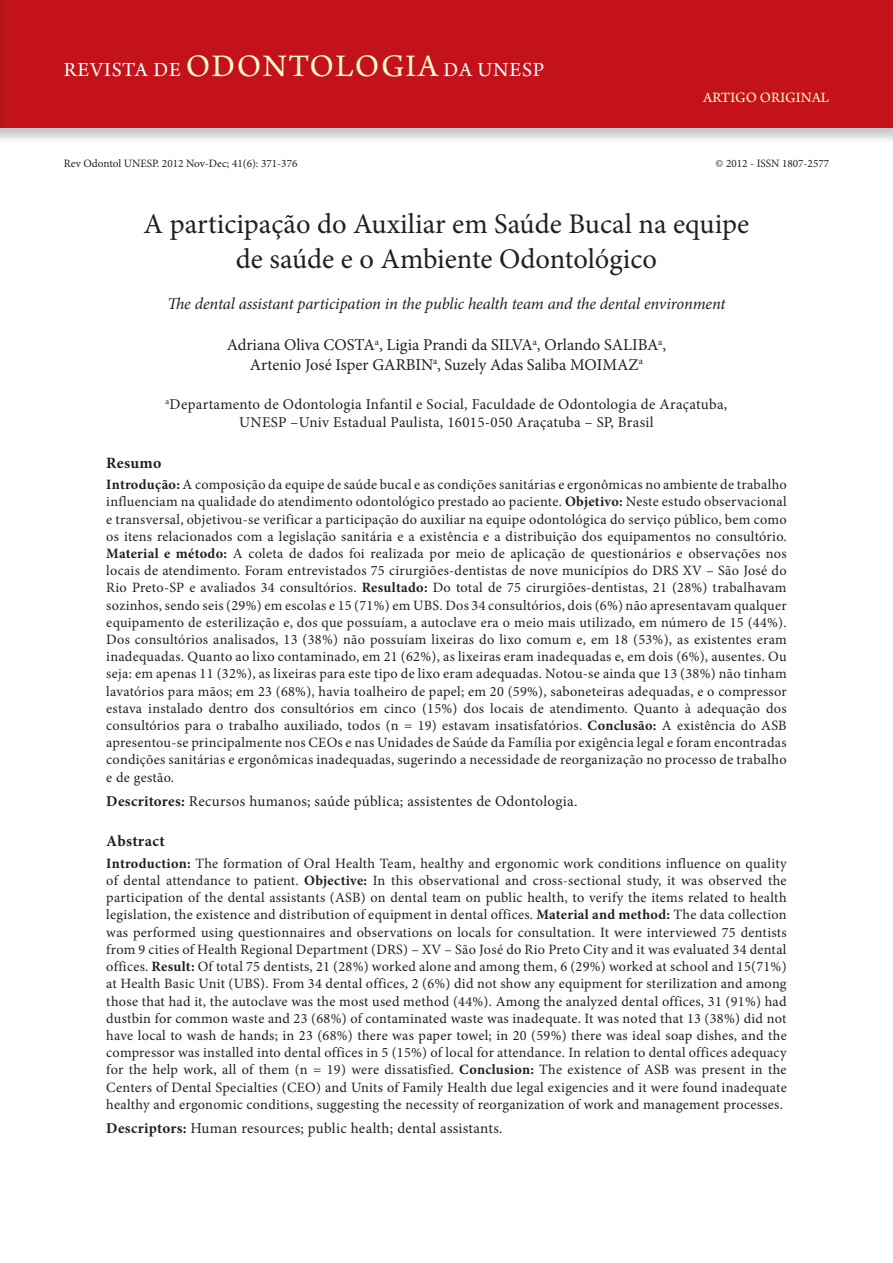
<style>
.page{position:relative;width:893px;height:1263px;background:#fff}
.page>*{position:absolute;margin:0;border:0;box-sizing:border-box;transform-origin:0 0}
.t1{font:28.5px/34.3px "Minion Pro";color:#231f20;text-align:center}
.t2{font:21px "Arno Pro";letter-spacing:.04em;color:#fff}
.t3{font:16.5px/20px "Minion Pro";color:#231f20;text-align:center}
.t4{font:italic 16.5px "Minion Pro";letter-spacing:-.01em;color:#231f20}
.t5{font:700 15.75px "Minion Pro";letter-spacing:.02em;color:#231f20}
.t6{font:15px/18.1px "Minion Pro";letter-spacing:.02em;color:#231f20;text-align:center}
.t7{font:15px "Arno Pro";color:#fffbd6}
.t8{font:14.25px/17.2px "Minion Pro";letter-spacing:.02em;color:#231f20;text-align:justify}
.t9{font:11.25px "Minion Pro";color:#231f20}
.s1{font-size:33px;color:#fffbd6}
.s2{font-weight:700}
</style>
<div class="page">
<div style="left:0;top:0;width:893px;height:144px;background:#231f20;opacity:.25"></div>
<div style="left:0;top:0;width:893px;height:128px;background:#c4121a"></div>
<div style="left:0;top:0;width:8px;height:144px;background:#231f20;opacity:.25"></div>
<h2 class="t2" style="left:64px;top:58px;width:482px">REVISTA DE <span class="s1">ODONTOLOGIA</span> DA UNESP</h2>
<p class="t7" style="left:703px;top:89px;width:128px">ARTIGO ORIGINAL</p>
<p class="t9" style="left:64px;top:156px;width:235px">Rev Odontol UNESP. 2012 Nov-Dec; 41(6): 371-376</p>
<p class="t9" style="left:715px;top:156px;width:115px">© 2012 - ISSN 1807-2577</p>
<h1 class="t1" style="left:144px;top:207px;width:607px">A participação do Auxiliar em Saúde Bucal na equipe de saúde e o Ambiente Odontológico</h1>
<p class="t4" style="left:167px;top:292px;width:560px">The dental assistant participation in the public health team and the dental environment</p>
<p class="t3" style="left:227px;top:335px;width:441px">Adriana Oliva COSTA<sup>a</sup>, Ligia Prandi da SILVA<sup>a</sup>, Orlando SALIBA<sup>a</sup>,<br>Artenio José Isper GARBIN<sup>a</sup>, Suzely Adas Saliba MOIMAZ<sup>a</sup></p>
<p class="t6" style="left:166px;top:395px;width:563px"><sup>a</sup>Departamento de Odontologia Infantil e Social, Faculdade de Odontologia de Araçatuba,<br>UNESP –Univ Estadual Paulista, 16015-050 Araçatuba – SP, Brasil</p>
<p class="t5" style="left:106px;top:451px;width:56px">Resumo</p>
<p class="t8" style="left:106px;top:476px;width:682px"><span class="s2">Introdução:</span> A composição da equipe de saúde bucal e as condições sanitárias e ergonômicas no ambiente de trabalho influenciam na qualidade do atendimento odontológico prestado ao paciente. <span class="s2">Objetivo:</span> Neste estudo observacional e transversal, objetivou-se verificar a participação do auxiliar na equipe odontológica do serviço público, bem como os itens relacionados com a legislação sanitária e a existência e a distribuição dos equipamentos no consultório.<br><span class="s2">Material e método:</span> A coleta de dados foi realizada por meio de aplicação de questionários e observações nos locais de atendimento. Foram entrevistados 75 cirurgiões-dentistas de nove municípios do DRS XV – São José do Rio Preto-SP e avaliados 34 consultórios. <span class="s2">Resultado:</span> Do total de 75 cirurgiões-dentistas, 21 (28%) trabalhavam sozinhos, sendo seis (29%) em escolas e 15 (71%) em UBS. Dos 34 consultórios, dois (6%) não apresentavam qualquer equipamento de esterilização e, dos que possuíam, a autoclave era o meio mais utilizado, em número de 15 (44%).<br>Dos consultórios analisados, 13 (38%) não possuíam lixeiras do lixo comum e, em 18 (53%), as existentes eram inadequadas. Quanto ao lixo contaminado, em 21 (62%), as lixeiras eram inadequadas e, em dois (6%), ausentes. Ou seja: em apenas 11 (32%), as lixeiras para este tipo de lixo eram adequadas. Notou‑se ainda que 13 (38%) não tinham lavatórios para mãos; em 23 (68%), havia toalheiro de papel; em 20 (59%), saboneteiras adequadas, e o compressor estava instalado dentro dos consultórios em cinco (15%) dos locais de atendimento. Quanto à adequação dos consultórios para o trabalho auxiliado, todos (n = 19) estavam insatisfatórios. <span class="s2">Conclusão:</span> A existência do ASB apresentou-se principalmente nos CEOs e nas Unidades de Saúde da Família por exigência legal e foram encontradas condições sanitárias e ergonômicas inadequadas, sugerindo a necessidade de reorganização no processo de trabalho e de gestão.</p>
<p class="t6" style="left:106px;top:792px;width:473px"><span class="s2">Descritores:</span> Recursos humanos; saúde pública; assistentes de Odontologia.</p>
<p class="t5" style="left:106px;top:830px;width:60px">Abstract</p>
<p class="t8" style="left:106px;top:855px;width:682px"><span class="s2">Introduction:</span> The formation of Oral Health Team, healthy and ergonomic work conditions influence on quality of dental attendance to patient. <span class="s2">Objective:</span> In this observational and cross-sectional study, it was observed the participation of the dental assistants (ASB) on dental team on public health, to verify the items related to health legislation, the existence and distribution of equipment in dental offices. <span class="s2">Material and method:</span> The data collection was performed using questionnaires and observations on locals for consultation. It were interviewed 75 dentists from 9 cities of Health Regional Department (DRS) – XV – São José do Rio Preto City and it was evaluated 34 dental offices. <span class="s2">Result:</span> Of total 75 dentists, 21 (28%) worked alone and among them, 6 (29%) worked at school and 15(71%) at Health Basic Unit (UBS). From 34 dental offices, 2 (6%) did not show any equipment for sterilization and among those that had it, the autoclave was the most used method (44%). Among the analyzed dental offices, 31 (91%) had dustbin for common waste and 23 (68%) of contaminated waste was inadequate. It was noted that 13 (38%) did not have local to wash de hands; in 23 (68%) there was paper towel; in 20 (59%) there was ideal soap dishes, and the compressor was installed into dental offices in 5 (15%) of local for attendance. In relation to dental offices adequacy for the help work, all of them (n = 19) were dissatisfied. <span class="s2">Conclusion:</span> The existence of ASB was present in the Centers of Dental Specialties (CEO) and Units of Family Health due legal exigencies and it were found inadequate healthy and ergonomic conditions, suggesting the necessity of reorganization of work and management processes.</p>
<p class="t6" style="left:106px;top:1119px;width:398px"><span class="s2">Descriptors:</span> Human resources; public health; dental assistants.</p>
</div>
